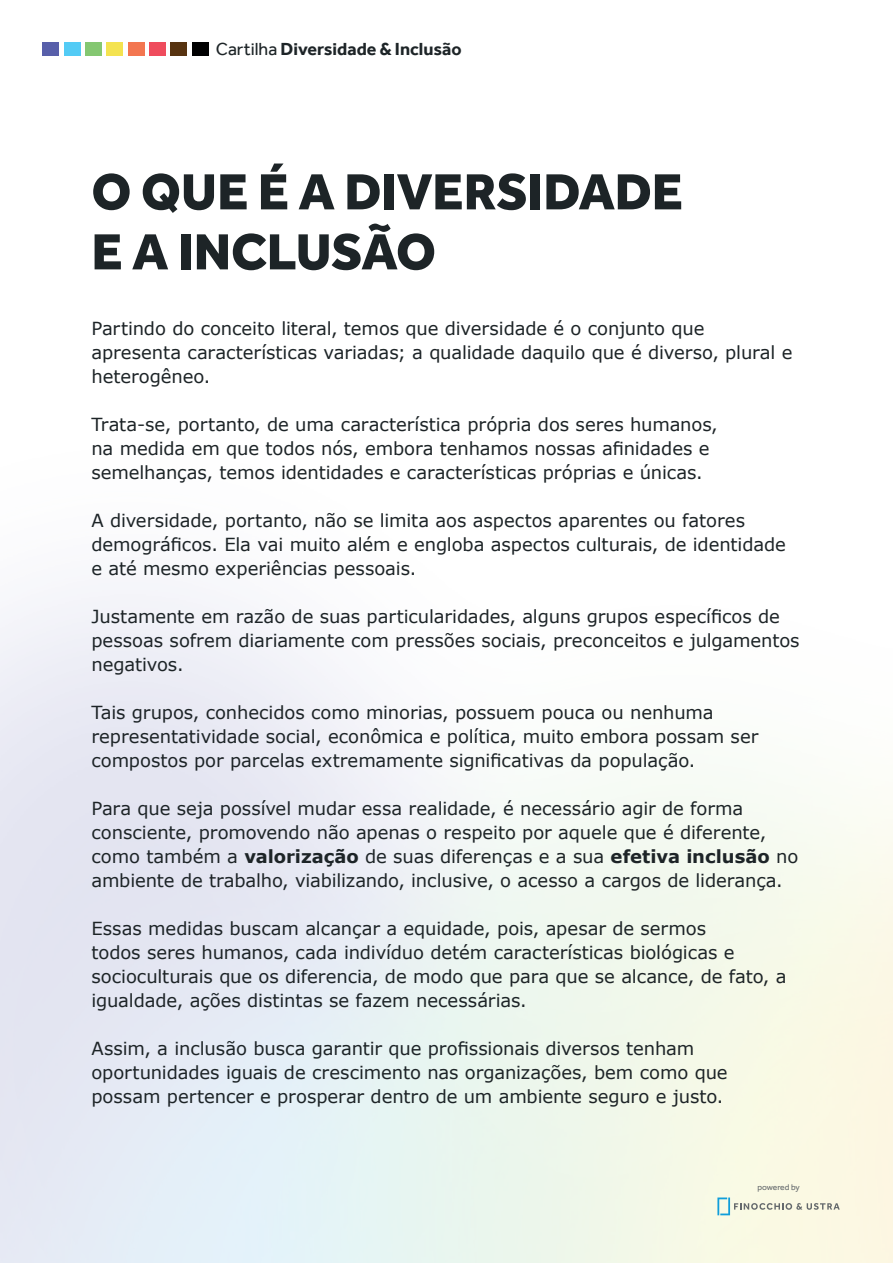
<style>
.page{position:relative;width:893px;height:1263px;background:#fff}
.page>*{position:absolute;margin:0;border:0;box-sizing:border-box;transform-origin:0 0}
.t1{font:800 52.5px/60px "Effra";color:#1d2427}
.t2{font:18px/24px "Verdana";letter-spacing:-.005em;color:#1d2427}
.t3{font:700 18px "Effra";color:#1d2427}
.t4{font:8.55px "Effra";letter-spacing:-.015em;color:#64696c}
.s1{font-weight:400}
.s2{font-weight:700}
</style>
<div class="page">
<img style="left:0;top:42px;width:893px;height:1221px">
<svg style="left:717px;top:1197px;width:123px;height:18px;background:#dde2d3"></svg>
<div style="left:43px;top:43px;width:16px;height:13px;background:#585faa"></div>
<div style="left:64px;top:43px;width:16px;height:13px;background:#53cbf5"></div>
<div style="left:85px;top:43px;width:17px;height:13px;background:#84c771"></div>
<div style="left:106px;top:43px;width:17px;height:13px;background:#f4e350"></div>
<div style="left:128px;top:43px;width:16px;height:13px;background:#f37650"></div>
<div style="left:149px;top:43px;width:17px;height:13px;background:#ef4c5d"></div>
<div style="left:170px;top:43px;width:17px;height:13px;background:#573310"></div>
<div style="left:192px;top:43px;width:16px;height:13px;background:#000001"></div>
<p class="t3" style="left:216px;top:38px;width:247px"><span class="s1">Cartilha</span> Diversidade &amp; Inclusão</p>
<h1 class="t1" style="left:91px;top:161px;width:593px">O QUE É A DIVERSIDADE<br>E A INCLUSÃO</h1>
<p class="t2" style="left:91px;top:316px;width:702px">Partindo do conceito literal, temos que diversidade é o conjunto que apresenta características variadas; a qualidade daquilo que é diverso, plural e heterogêneo.</p>
<p class="t2" style="left:91px;top:412px;width:628px">Trata-se, portanto, de uma característica própria dos seres humanos, na medida em que todos nós, embora tenhamos nossas afinidades e semelhanças, temos identidades e características próprias e únicas.</p>
<p class="t2" style="left:91px;top:508px;width:696px">A diversidade, portanto, não se limita aos aspectos aparentes ou fatores demográficos. Ela vai muito além e engloba aspectos culturais, de identidade e até mesmo experiências pessoais.</p>
<p class="t2" style="left:91px;top:604px;width:710px">Justamente em razão de suas particularidades, alguns grupos específicos de pessoas sofrem diariamente com pressões sociais, preconceitos e julgamentos negativos.</p>
<p class="t2" style="left:91px;top:700px;width:668px">Tais grupos, conhecidos como minorias, possuem pouca ou nenhuma representatividade social, econômica e política, muito embora possam ser compostos por parcelas extremamente significativas da população.</p>
<p class="t2" style="left:91px;top:796px;width:708px">Para que seja possível mudar essa realidade, é necessário agir de forma consciente, promovendo não apenas o respeito por aquele que é diferente, como também a <span class="s2">valorização</span> de suas diferenças e a sua <span class="s2">efetiva inclusão</span> no ambiente de trabalho, viabilizando, inclusive, o acesso a cargos de liderança.</p>
<p class="t2" style="left:91px;top:916px;width:697px">Essas medidas buscam alcançar a equidade, pois, apesar de sermos<br>todos seres humanos, cada indivíduo detém características biológicas e socioculturais que os diferencia, de modo que para que se alcance, de fato, a igualdade, ações distintas se fazem necessárias.</p>
<p class="t2" style="left:91px;top:1036px;width:638px">Assim, a inclusão busca garantir que profissionais diversos tenham oportunidades iguais de crescimento nas organizações, bem como que possam pertencer e prosperar dentro de um ambiente seguro e justo.</p>
<p class="t4" style="left:757px;top:1182px;width:44px">powered by</p>
</div>
